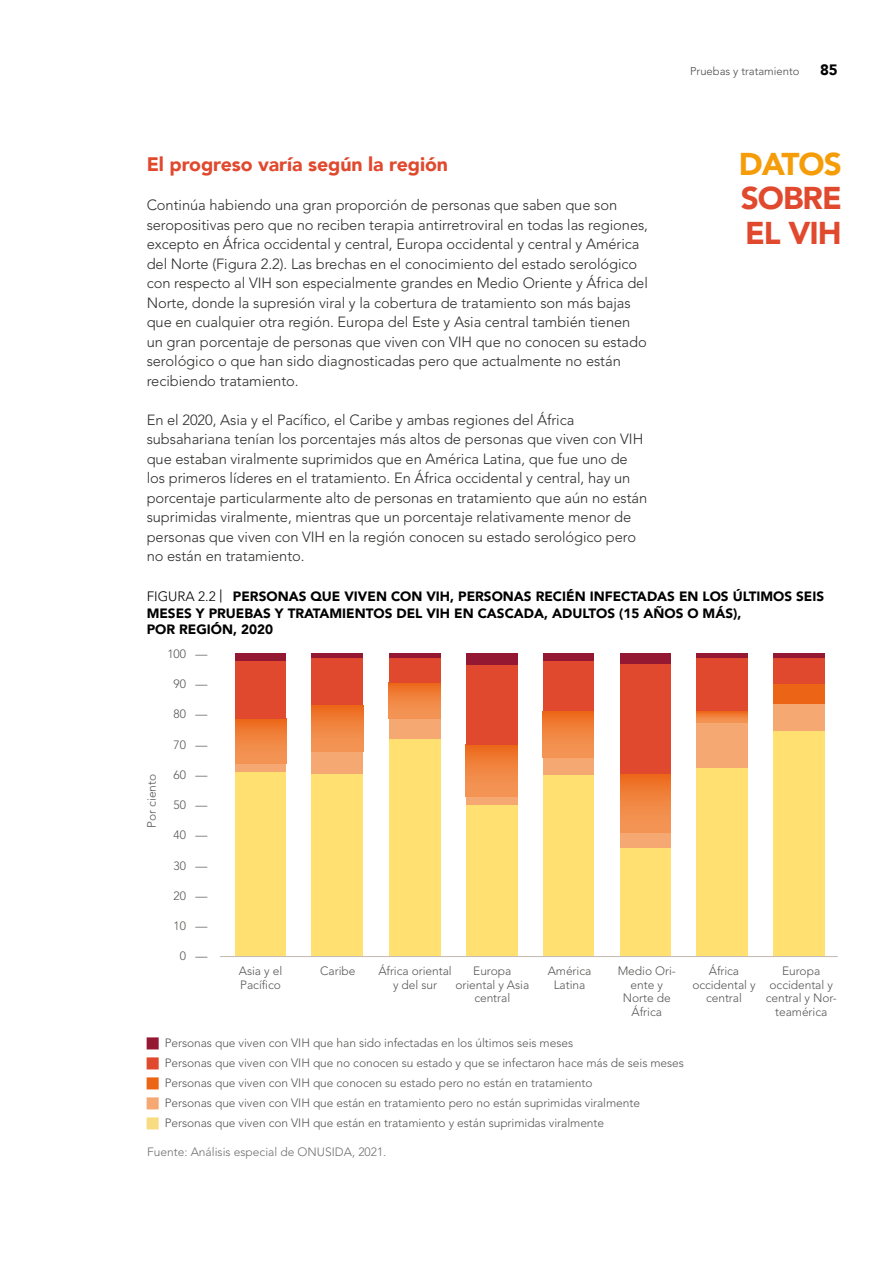
<style>
.page{position:relative;width:893px;height:1263px;background:#fff}
.page>*{position:absolute;margin:0;border:0;box-sizing:border-box;transform-origin:0 0}
.t1{font:900 31.5px/34.5px "Avenir LT";letter-spacing:-.03em;color:#e1492e}
.t2{font:900 31.5px "Avenir LT";letter-spacing:-.03em;color:#f59d08}
.t3{font:900 19.5px "Avenir LT";letter-spacing:-.005em;color:#e1492e}
.t4{font:900 15px "Avenir LT";color:#000}
.t5{font:300 14.7px/19.5px "Avenir LT Std";letter-spacing:-.005em;color:#2d2d2c}
.t6{font:900 13.5px/16.5px "Avenir LT";color:#000}
.t7{font:300 12px/13.5px "Avenir LT Std";letter-spacing:-.005em;color:#575756;text-align:center}
.t8{font:300 12px "Avenir LT Std";color:#706f6f}
.t9{font:300 11.25px "Avenir LT Std";color:#4a4a49}
.s1{font-family:"Avenir LT Std";font-weight:300}
.s2{font-family:"Ubuntu";font-weight:300}
</style>
<div class="page">
<div style="left:235px;top:772px;width:51px;height:184px;background:#ffe071"></div>
<div style="left:312px;top:773px;width:51px;height:183px;background:#ffe071"></div>
<div style="left:389px;top:739px;width:51px;height:217px;background:#ffe071"></div>
<div style="left:466px;top:805px;width:51px;height:151px;background:#ffe071"></div>
<div style="left:543px;top:775px;width:51px;height:181px;background:#ffe071"></div>
<div style="left:620px;top:847px;width:51px;height:109px;background:#ffe071"></div>
<div style="left:696px;top:768px;width:52px;height:188px;background:#ffe071"></div>
<div style="left:773px;top:730px;width:52px;height:226px;background:#ffe071"></div>
<div style="left:235px;top:763px;width:51px;height:9px;background:#f6a872"></div>
<div style="left:312px;top:752px;width:51px;height:21px;background:#f6a872"></div>
<div style="left:389px;top:718px;width:51px;height:21px;background:#f6a872"></div>
<div style="left:466px;top:797px;width:51px;height:8px;background:#f6a872"></div>
<div style="left:543px;top:757px;width:51px;height:18px;background:#f6a872"></div>
<div style="left:620px;top:833px;width:51px;height:14px;background:#f6a872"></div>
<div style="left:696px;top:723px;width:52px;height:45px;background:#f6a872"></div>
<div style="left:773px;top:704px;width:52px;height:26px;background:#f6a872"></div>
<div style="left:235px;top:718px;width:51px;height:45px;background:linear-gradient(to bottom,#ed6b1e,#f49c5f)"></div>
<div style="left:389px;top:682px;width:51px;height:36px;background:linear-gradient(to bottom,#ed6c1f,#f4995c)"></div>
<div style="left:466px;top:744px;width:51px;height:53px;background:linear-gradient(to bottom,#ed6c1f,#f49c5f)"></div>
<div style="left:543px;top:711px;width:51px;height:46px;background:linear-gradient(to bottom,#ed6c1f,#f49a5c)"></div>
<div style="left:620px;top:773px;width:51px;height:60px;background:linear-gradient(to bottom,#ed6c1f,#f49b5d)"></div>
<svg style="left:696px;top:711px;width:52px;height:12px"></svg>
<div style="left:773px;top:684px;width:52px;height:20px;background:#ec6415"></div>
<div style="left:235px;top:661px;width:51px;height:57px;background:#e1492e"></div>
<div style="left:312px;top:658px;width:51px;height:47px;background:#e1492e"></div>
<div style="left:389px;top:658px;width:51px;height:24px;background:#e1492e"></div>
<div style="left:466px;top:665px;width:51px;height:79px;background:#e1492e"></div>
<div style="left:543px;top:661px;width:51px;height:50px;background:#e1492e"></div>
<div style="left:620px;top:663px;width:51px;height:110px;background:#e1492e"></div>
<div style="left:696px;top:658px;width:52px;height:53px;background:#e1492e"></div>
<div style="left:773px;top:658px;width:52px;height:26px;background:#e1492e"></div>
<div style="left:235px;top:653px;width:51px;height:8px;background:#951833"></div>
<div style="left:312px;top:653px;width:51px;height:5px;background:#951833"></div>
<div style="left:389px;top:653px;width:51px;height:5px;background:#951833"></div>
<div style="left:466px;top:653px;width:51px;height:12px;background:#951833"></div>
<div style="left:543px;top:653px;width:51px;height:8px;background:#951833"></div>
<div style="left:620px;top:653px;width:51px;height:10px;background:#951833"></div>
<div style="left:696px;top:653px;width:52px;height:5px;background:#951833"></div>
<div style="left:773px;top:653px;width:52px;height:5px;background:#951833"></div>
<div style="left:312px;top:705px;width:51px;height:47px;background:linear-gradient(to bottom,#ed6c1f,#f49c5f)"></div>
<hr style="left:220px;top:956px;width:618px;height:1px;background:#c2b9b3">
<h2 class="t3" style="left:147px;top:152px;width:303px">El progreso varía según la región</h2>
<p class="t5" style="left:147px;top:195px;width:503px">Continúa habiendo una gran proporción de personas que saben que son seropositivas pero que no reciben terapia antirretroviral en todas las regiones, excepto en África occidental y central, Europa occidental y central y América del Norte (Figura 2.2). Las brechas en el conocimiento del estado serológico con respecto al VIH son especialmente grandes en Medio Oriente y África del Norte, donde la supresión viral y la cobertura de tratamiento son más bajas que en cualquier otra región. Europa del Este y Asia central también tienen un gran porcentaje de personas que viven con VIH que no conocen su estado serológico o que han sido diagnosticadas pero que actualmente no están recibiendo tratamiento.</p>
<p class="t5" style="left:147px;top:410px;width:502px">En el 2020, Asia y el Pacífico, el Caribe y ambas regiones del África subsahariana tenían los porcentajes más altos de personas que viven con VIH que estaban viralmente suprimidos que en América Latina, que fue uno de los primeros líderes en el tratamiento. En África occidental y central, hay un porcentaje particularmente alto de personas en tratamiento que aún no están suprimidas viralmente, mientras que un porcentaje relativamente menor de personas que viven con VIH en la región conocen su estado serológico pero no están en tratamiento.</p>
<p class="t9" style="left:690px;top:65px;width:111px">Pruebas y tratamiento</p>
<p class="t4" style="left:820px;top:61px;width:19px">85</p>
<h1 class="t2" style="left:739px;top:145px;width:104px">DATOS</h1>
<h1 class="t1" style="left:741px;top:181px;width:103px">SOBRE<br>EL VIH</h1>
<p class="t6" style="left:147px;top:588px;width:679px"><span class="s1">FIGURA 2.2</span> <span class="s2">|</span> PERSONAS QUE VIVEN CON VIH, PERSONAS RECIÉN INFECTADAS EN LOS ÚLTIMOS SEIS<br>MESES Y PRUEBAS Y TRATAMIENTOS DEL VIH EN CASCADA, ADULTOS (15 AÑOS O MÁS),<br>POR REGIÓN, 2020</p>
<p class="t7" style="left:145px;top:828px;width:56px;rotate:-90deg">Por ciento</p>
<p class="t7" style="left:167px;top:647px;width:42px">100 —</p>
<p class="t7" style="left:174px;top:677px;width:35px">90 —</p>
<p class="t7" style="left:174px;top:707px;width:35px">80 —</p>
<p class="t7" style="left:174px;top:738px;width:35px">70 —</p>
<p class="t7" style="left:174px;top:768px;width:35px">60 —</p>
<p class="t7" style="left:174px;top:798px;width:35px">50 —</p>
<p class="t7" style="left:174px;top:828px;width:35px">40 —</p>
<p class="t7" style="left:174px;top:859px;width:35px">30 —</p>
<p class="t7" style="left:174px;top:889px;width:35px">20 —</p>
<p class="t7" style="left:174px;top:919px;width:35px">10 —</p>
<p class="t7" style="left:180px;top:949px;width:29px">0 —</p>
<p class="t7" style="left:239px;top:964px;width:45px;text-align:left">Asia y el<br>Pacífico</p>
<p class="t7" style="left:320px;top:964px;width:37px">Caribe</p>
<p class="t7" style="left:378px;top:964px;width:75px">África oriental y del sur</p>
<p class="t7" style="left:455px;top:964px;width:75px">Europa oriental y Asia central</p>
<p class="t7" style="left:548px;top:964px;width:45px">América<br>Latina</p>
<p class="t7" style="left:618px;top:964px;width:60px">Medio Ori&shy;ente y<br>Norte de<br>África</p>
<p class="t7" style="left:692px;top:964px;width:65px">África occidental y central</p>
<p class="t7" style="left:766px;top:964px;width:73px">Europa occidental y central y Nor&shy;teamérica</p>
<p class="t7" style="left:165px;top:1033px;width:521px;line-height:20px;text-align:left">Personas que viven con VIH que han sido infectadas en los últimos seis meses<br>Personas que viven con VIH que no conocen su estado y que se infectaron hace más de seis meses Personas que viven con VIH que conocen su estado pero no están en tratamiento<br>Personas que viven con VIH que están en tratamiento pero no están suprimidas viralmente Personas que viven con VIH que están en tratamiento y están suprimidas viralmente</p>
<p class="t8" style="left:147px;top:1145px;width:241px">Fuente: Análisis especial de ONUSIDA, 2021.</p>
</div>
